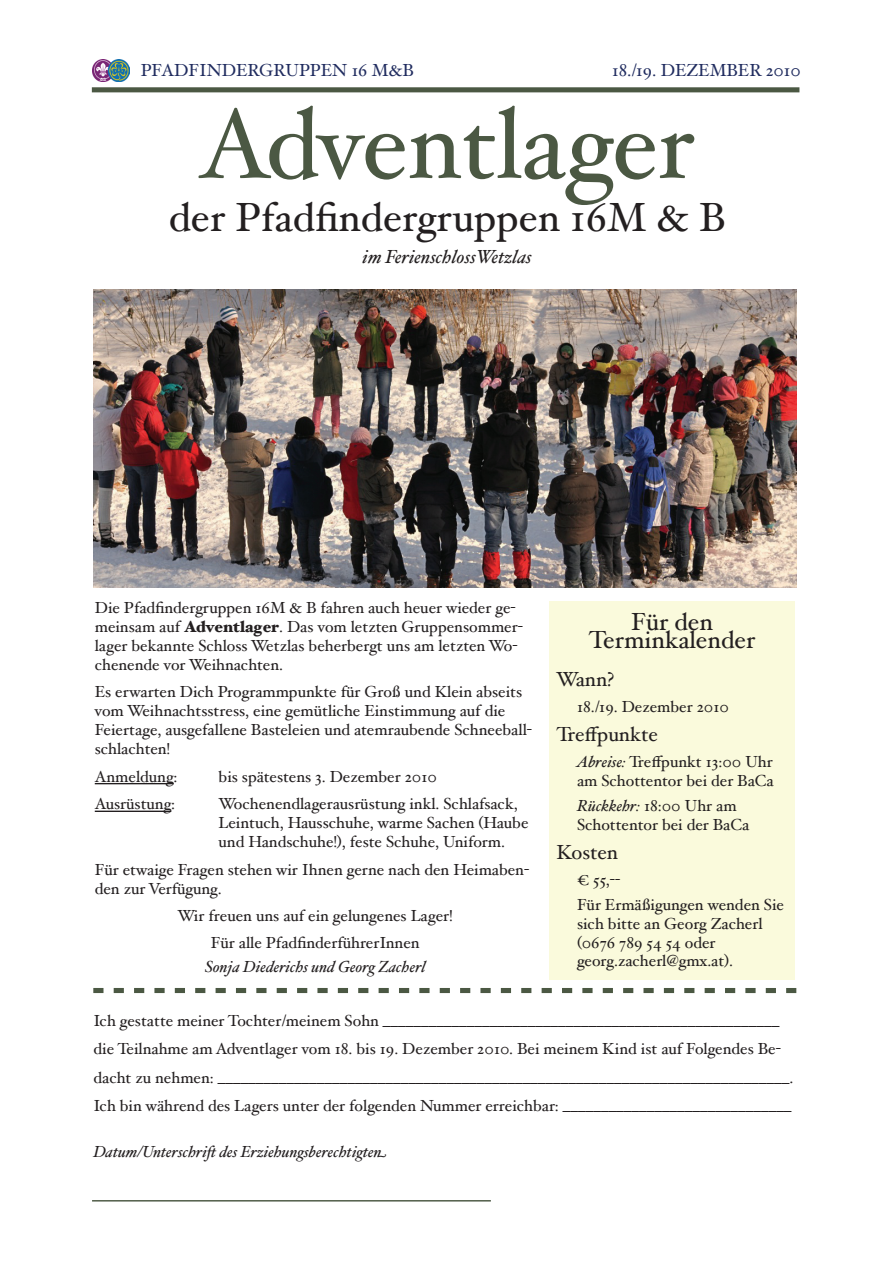
<style>
.page{position:relative;width:893px;height:1263px;background:#fff}
.page>*{position:absolute;margin:0;border:0;box-sizing:border-box;transform-origin:0 0}
.t1{font:99px "Hoefler Text";letter-spacing:-.01em;color:#4b5843}
.t2{font:40.8px "Hoefler Text";color:#231f20}
.t3{font:24.75px/17.4px "Hoefler Text";color:#231f20;text-align:center}
.t4{font:20.4px "Hoefler Text";color:#231f20}
.t5{font:italic 18.9px "Hoefler Text";color:#231f20}
.t6{font:17.4px "Hoefler Text";color:#202c5f}
.t7{font:16.05px/18.9px "Hoefler Text";color:#231f20}
.t8{font:italic 16.05px "Hoefler Text";color:#231f20}
.s1{font-weight:900}
.s2{font-style:italic}
</style>
<div class="page">
<div style="left:92px;top:87px;width:707px;height:5px;background:#4b5843"></div>
<img style="left:92px;top:60px;width:38px;height:21px">
<svg style="left:93px;top:988px;width:704px;height:5px"></svg>
<div style="left:549px;top:601px;width:246px;height:378px;background:#fafadc"></div>
<hr style="left:95px;top:783px;width:79px;height:1px;background:#231f20">
<hr style="left:95px;top:811px;width:76px;height:1px;background:#231f20">
<img style="left:94px;top:290px;width:702px;height:298px">
<hr style="left:92px;top:1200px;width:399px;height:1px;background:#4b5843">
<p class="t6" style="left:141px;top:59px;width:275px">PFADFINDERGRUPPEN 16 M&amp;B</p>
<p class="t6" style="left:612px;top:59px;width:190px">18./19. DEZEMBER 2010</p>
<h1 class="t1" style="left:199px;top:85px;width:497px">Adventlager</h1>
<h2 class="t2" style="left:169px;top:193px;width:558px">der Pfadfindergruppen 16M &amp; B</h2>
<p class="t5" style="left:363px;top:246px;width:171px">im FerienschlossWetzlas</p>
<p class="t7" style="left:95px;top:598px;width:430px">Die Pfadfindergruppen 16M &amp; B fahren auch heuer wieder ge&shy;meinsam auf <span class="s1">Adventlager</span>. Das vom letzten Gruppensommer&shy;lager bekannte Schloss Wetzlas beherbergt uns am letzten Wo&shy;chenende vor Weihnachten.</p>
<p class="t7" style="left:95px;top:682px;width:439px">Es erwarten Dich Programmpunkte für Groß und Klein abseits vom Weihnachtsstress, eine gemütliche Einstimmung auf die Feiertage, ausgefallene Basteleien und atemraubende Schneeball&shy;schlachten!</p>
<p class="t7" style="left:95px;top:767px;width:84px">Anmeldung:</p>
<p class="t7" style="left:219px;top:766px;width:220px">bis spätestens 3. Dezember 2010</p>
<p class="t7" style="left:95px;top:794px;width:82px">Ausrüstung:</p>
<p class="t7" style="left:219px;top:794px;width:311px">Wochenendlagerausrüstung inkl. Schlafsack,<br>Leintuch, Hausschuhe, warme Sachen (Haube und Handschuhe!), feste Schuhe, Uniform.</p>
<p class="t7" style="left:95px;top:860px;width:436px">Für etwaige Fragen stehen wir Ihnen gerne nach den Heimaben&shy;den zur Verfügung.</p>
<p class="t7" style="left:177px;top:903px;width:277px;line-height:26.2px;text-align:center">Wir freuen uns auf ein gelungenes Lager!<br>Für alle PfadfinderführerInnen</p>
<p class="t8" style="left:205px;top:957px;width:223px">Sonja Diederichs und Georg Zacherl</p>
<h3 class="t3" style="left:589px;top:613px;width:168px">Für den<br>Terminkalender</h3>
<p class="t4" style="left:556px;top:666px;width:60px">Wann?</p>
<p class="t7" style="left:577px;top:697px;width:153px">18./19. Dezember 2010</p>
<p class="t4" style="left:556px;top:722px;width:103px">Treffpunkte</p>
<p class="t7" style="left:577px;top:752px;width:198px"><span class="s2">Abreise:</span> Treffpunkt 13:00 Uhr am Schottentor bei der BaCa</p>
<p class="t7" style="left:577px;top:796px;width:174px"><span class="s2">Rückkehr:</span> 18:00 Uhr am<br>Schottentor bei der BaCa</p>
<p class="t4" style="left:556px;top:840px;width:63px">Kosten</p>
<p class="t7" style="left:577px;top:867px;width:208px;line-height:24.8px">€ 55,--<br>Für Ermäßigungen wenden Sie</p>
<p class="t7" style="left:577px;top:913px;width:187px">sich bitte an Georg Zacherl (0676 789 54 54 oder georg.zacherl@gmx.at).</p>
<p class="t7" style="left:94px;top:1007px;width:689px;line-height:27.6px">Ich gestatte meiner Tochter/meinem Sohn ____________________________________________________ die Teilnahme am Adventlager vom 18. bis 19. Dezember 2010. Bei meinem Kind ist auf Folgendes Be-</p>
<p class="t7" style="left:94px;top:1063px;width:701px;line-height:27.6px">dacht zu nehmen: ___________________________________________________________________________.<br>Ich bin während des Lagers unter der folgenden Nummer erreichbar: ______________________________</p>
<p class="t8" style="left:94px;top:1142px;width:295px">Datum/Unterschri! des Erziehungsberechtigten</p>
</div>
